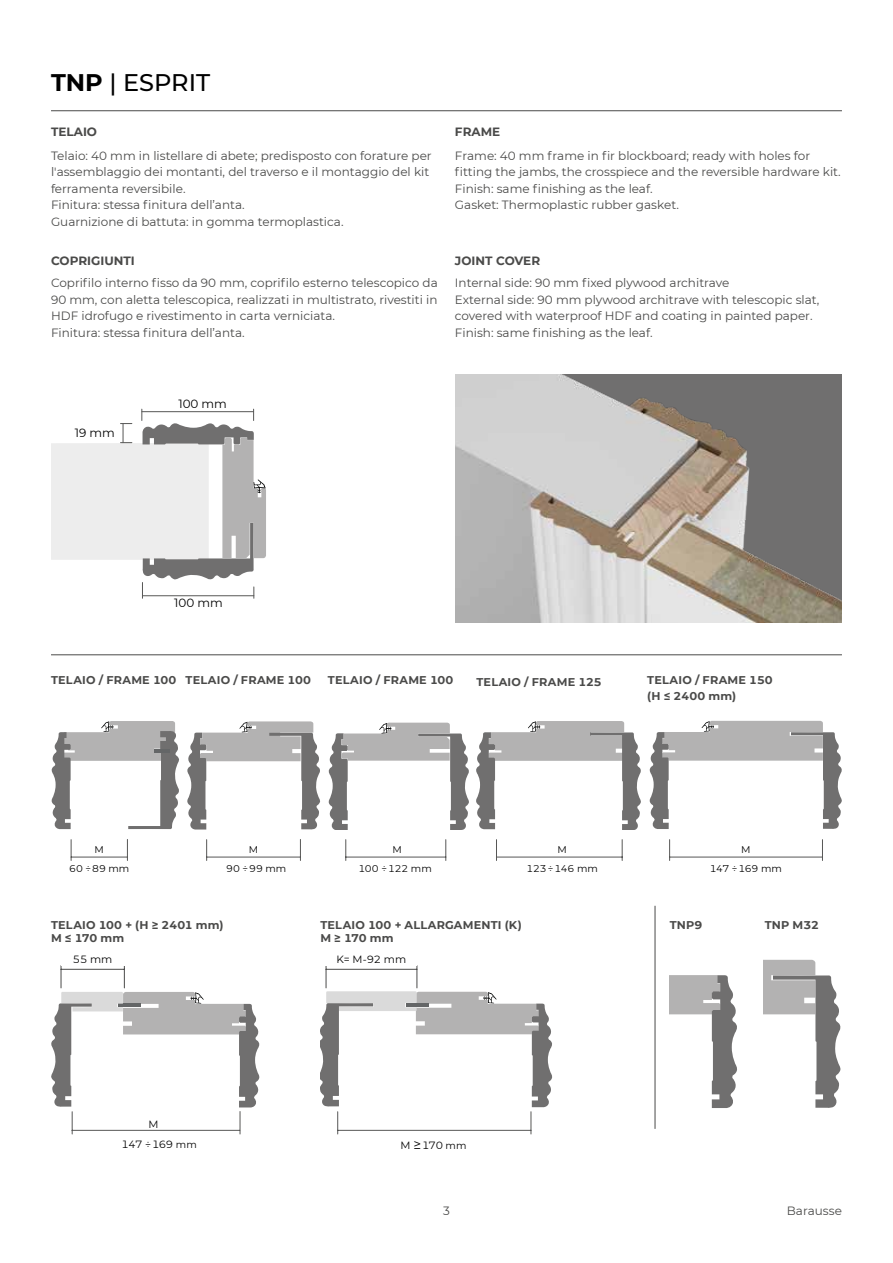
<style>
.page{position:relative;width:893px;height:1263px;background:#fff}
.page>*{position:absolute;margin:0;border:0;box-sizing:border-box;transform-origin:0 0}
.t1{font:500 24px "Montserrat";color:#000}
.t2{font:12px/16.5px "Montserrat";color:#4a4a49}
.t3{font:700 12px "Montserrat";color:#4a4a49}
.t4{font:12px "Montserrat";color:#000}
.t5{font:700 11.25px/13.5px "Montserrat";letter-spacing:.015em;color:#4a4a49}
.t6{font:10.5px "Montserrat";color:#000}
.t7{font:9.75px "Montserrat";letter-spacing:.005em;color:#000}
.s1{font-weight:700}
.s2{font-size:9.75px}
.s3{font-size:13.5px}
</style>
<div class="page">
<hr style="left:51px;top:110px;width:791px;height:1px;background:#4a4a49">
<hr style="left:51px;top:654px;width:791px;height:1px;background:#4a4a49">
<hr style="left:655px;top:906px;width:1px;height:223px;background:#4a4a49">
<hr style="left:207px;top:857px;width:93px;height:1px;background:#575756">
<svg style="left:300px;top:839px;width:1px;height:21px"></svg>
<svg style="left:206px;top:840px;width:1px;height:20px"></svg>
<hr style="left:346px;top:857px;width:100px;height:1px;background:#575756">
<svg style="left:446px;top:840px;width:1px;height:20px"></svg>
<svg style="left:346px;top:840px;width:1px;height:20px"></svg>
<hr style="left:496px;top:857px;width:126px;height:1px;background:#575756">
<svg style="left:622px;top:840px;width:1px;height:20px"></svg>
<svg style="left:496px;top:840px;width:1px;height:20px"></svg>
<svg style="left:51px;top:721px;width:128px;height:108px"></svg>
<hr style="left:154px;top:749px;width:16px;height:3px;background:#646667">
<hr style="left:71px;top:857px;width:56px;height:1px;background:#575756">
<svg style="left:127px;top:839px;width:1px;height:21px"></svg>
<svg style="left:71px;top:840px;width:1px;height:20px"></svg>
<hr style="left:670px;top:857px;width:152px;height:1px;background:#575756">
<svg style="left:822px;top:840px;width:1px;height:20px"></svg>
<svg style="left:669px;top:840px;width:1px;height:20px"></svg>
<svg style="left:187px;top:721px;width:133px;height:108px"></svg>
<svg style="left:328px;top:723px;width:141px;height:106px"></svg>
<svg style="left:476px;top:721px;width:165px;height:108px"></svg>
<svg style="left:649px;top:721px;width:193px;height:108px"></svg>
<svg style="left:670px;top:975px;width:67px;height:133px"></svg>
<svg style="left:763px;top:960px;width:78px;height:148px"></svg>
<div style="left:51px;top:443px;width:158px;height:117px;background:#ededed"></div>
<svg style="left:120px;top:423px;width:12px;height:20px"></svg>
<svg style="left:142px;top:409px;width:124px;height:189px"></svg>
<img style="left:455px;top:374px;width:387px;height:248px">
<svg style="left:320px;top:966px;width:233px;height:168px"></svg>
<svg style="left:51px;top:966px;width:209px;height:168px"></svg>
<h1 class="t1" style="left:51px;top:65px;width:161px"><span class="s1">TNP</span> | ESPRIT</h1>
<p class="t3" style="left:51px;top:123px;width:48px">TELAIO</p>
<p class="t3" style="left:455px;top:123px;width:47px">FRAME</p>
<p class="t2" style="left:51px;top:147px;width:382px">Telaio: 40 mm in listellare di abete; predisposto con forature per l'assemblaggio dei montanti, del traverso e il montaggio del kit ferramenta reversibile.<br>Finitura: stessa finitura dell’anta.<br>Guarnizione di battuta: in gomma termoplastica.</p>
<p class="t2" style="left:455px;top:147px;width:387px">Frame: 40 mm frame in fir blockboard; ready with holes for fitting the jambs, the crosspiece and the reversible hardware kit.<br>Finish: same finishing as the leaf.<br>Gasket: Thermoplastic rubber gasket.</p>
<p class="t3" style="left:51px;top:252px;width:85px">COPRIGIUNTI</p>
<p class="t3" style="left:455px;top:252px;width:87px">JOINT COVER</p>
<p class="t2" style="left:51px;top:274px;width:388px">Coprifilo interno fisso da 90 mm, coprifilo esterno telescopico da 90 mm, con aletta telescopica, realizzati in multistrato, rivestiti in HDF idrofugo e rivestimento in carta verniciata.<br>Finitura: stessa finitura dell’anta.</p>
<p class="t2" style="left:455px;top:274px;width:366px">Internal side: 90 mm fixed plywood architrave<br>External side: 90 mm plywood architrave with telescopic slat, covered with waterproof HDF and coating in painted paper.<br>Finish: same finishing as the leaf.</p>
<p class="t4" style="left:75px;top:424px;width:42px">19 mm</p>
<p class="t4" style="left:178px;top:396px;width:50px">100 mm</p>
<p class="t4" style="left:174px;top:595px;width:50px">100 mm</p>
<p class="t5" style="left:51px;top:673px;width:261px">TELAIO / FRAME 100 TELAIO / FRAME 100</p>
<p class="t5" style="left:328px;top:673px;width:127px">TELAIO / FRAME 100</p>
<p class="t5" style="left:476px;top:674px;width:127px">TELAIO / FRAME 125</p>
<p class="t5" style="left:647px;top:671px;width:127px;line-height:16.2px">TELAIO / FRAME 150 (H ≤ 2400 mm)</p>
<p class="t7" style="left:94px;top:843px;width:11px">M</p>
<p class="t7" style="left:249px;top:843px;width:11px">M</p>
<p class="t7" style="left:392px;top:843px;width:11px">M</p>
<p class="t7" style="left:557px;top:843px;width:11px">M</p>
<p class="t7" style="left:741px;top:843px;width:11px">M</p>
<p class="t7" style="left:69px;top:862px;width:62px">60 ÷ 89 mm</p>
<p class="t7" style="left:226px;top:862px;width:62px">90 ÷ 99 mm</p>
<p class="t7" style="left:359px;top:862px;width:75px">100 ÷ 122 mm</p>
<p class="t7" style="left:526px;top:862px;width:73px">123 ÷ 146 mm</p>
<p class="t7" style="left:710px;top:862px;width:73px">147 ÷ 169 mm</p>
<p class="t5" style="left:51px;top:917px;width:174px">TELAIO 100 + (H ≥ 2401 mm)<br>M ≤ 170 mm</p>
<p class="t5" style="left:320px;top:917px;width:203px">TELAIO 100 + ALLARGAMENTI (K)<br>M ≥ 170 mm</p>
<p class="t5" style="left:670px;top:917px;width:34px">TNP9</p>
<p class="t5" style="left:765px;top:917px;width:56px">TNP M32</p>
<p class="t6" style="left:73px;top:952px;width:41px">55 mm</p>
<p class="t6" style="left:337px;top:952px;width:71px">K= M-92 mm</p>
<p class="t6" style="left:149px;top:1117px;width:12px">M</p>
<p class="t6" style="left:122px;top:1137px;width:77px">147 ÷ 169 <span class="s2">mm</span></p>
<p class="t6" style="left:401px;top:1138px;width:67px">M <span class="s3">≥</span> 170 <span class="s2">mm</span></p>
<p class="t2" style="left:443px;top:1202px;width:8px">3</p>
<p class="t2" style="left:787px;top:1202px;width:57px">Barausse</p>
</div>
